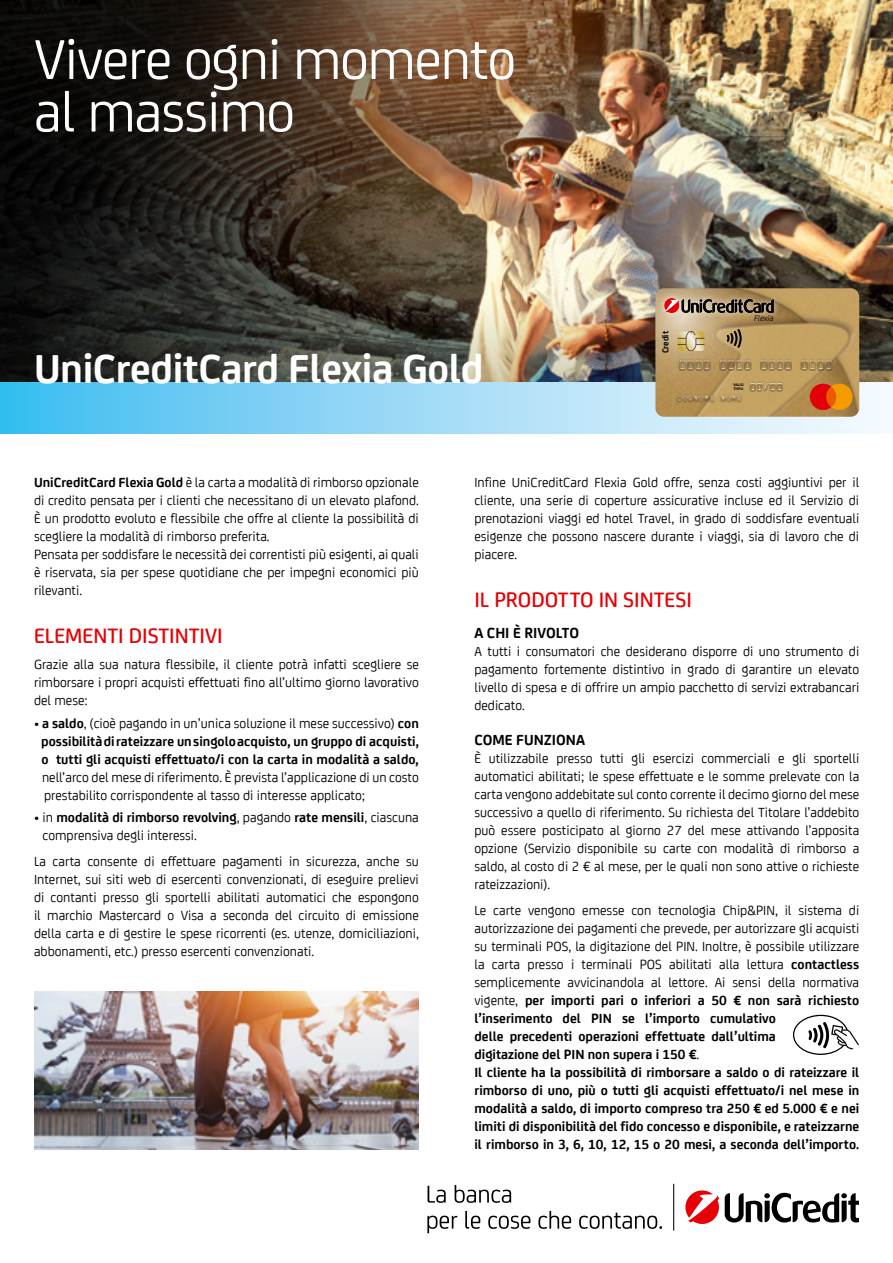
<style>
.page{position:relative;width:893px;height:1263px;background:#fff}
.page>*{position:absolute;margin:0;border:0;box-sizing:border-box;transform-origin:0 0}
.t1{font:60px/52.5px "Uni Credit";letter-spacing:-.02em;color:#fff}
.t2{font:700 43.5px "Uni Credit";letter-spacing:-.01em;color:#fff}
.t3{font:500 22.5px "Uni Credit";color:#e60005}
.t4{font:700 15.75px "Uni Credit";color:#000}
.t5{font:14.25px/18px "Uni Credit";color:#000;text-align:justify}
.t6{font:700 14.25px/18px "Uni Credit";color:#000;text-align:center}
.t7{font:700 9.3px "Uni Credit";letter-spacing:-.01em;color:#000}
.t8{font:italic 9px "Uni Credit";letter-spacing:-.02em;color:#000}
.t9{font:700 3.6px/4.2px "Helvetica Neue LT Std";color:#000}
.s1{font-weight:700}
.s2{font-weight:400}
</style>
<div class="page">
<img style="left:34px;top:992px;width:385px;height:157px">
<svg style="left:793px;top:1015px;width:66px;height:40px"></svg>
<img style="left:600px;top:0;width:293px;height:279px">
<img style="left:0;top:0;width:600px;height:279px">
<img style="left:0;top:279px;width:893px;height:104px">
<svg style="left:725px;top:1193px;width:134px;height:29px"></svg>
<svg style="left:685px;top:1190px;width:34px;height:34px"></svg>
<svg style="left:428px;top:1186px;width:18px;height:17px"></svg>
<svg style="left:455px;top:1185px;width:56px;height:18px"></svg>
<svg style="left:427px;top:1215px;width:30px;height:18px"></svg>
<svg style="left:465px;top:1211px;width:15px;height:18px"></svg>
<svg style="left:488px;top:1215px;width:42px;height:14px"></svg>
<svg style="left:538px;top:1211px;width:33px;height:18px"></svg>
<svg style="left:579px;top:1212px;width:83px;height:17px"></svg>
<hr style="left:673px;top:1184px;width:1px;height:46px;background:#000">
<svg style="left:0;top:383px;width:887px;height:51px;background:#93d7f6"></svg>
<svg style="left:655px;top:288px;width:204px;height:129px;background:#b6935e"></svg>
<h1 class="t1" style="left:34px;top:29px;width:483px">Vivere ogni momento al massimo</h1>
<h2 class="t2" style="left:34px;top:336px;width:451px">UniCreditCard Flexia Gold</h2>
<p class="t7" style="left:658px;top:353px;width:24px;rotate:-90deg">Credit</p>
<p class="t8" style="left:754px;top:312px;width:21px">Flexia</p>
<p class="t9" style="left:733px;top:383px;width:12px">VALID<br>THRU</p>
<p class="t5" style="left:34px;top:472px;width:386px;text-align:left"><span class="s1">UniCreditCard Flexia Gold</span> è la carta a modalità di rimborso opzionale di credito pensata per i clienti che necessitano di un elevato plafond.<br>È un prodotto evoluto e flessibile che offre al cliente la possibilità di scegliere la modalità di rimborso preferita.<br>Pensata per soddisfare le necessità dei correntisti più esigenti, ai quali è riservata, sia per spese quotidiane che per impegni economici più rilevanti.</p>
<h3 class="t3" style="left:34px;top:619px;width:190px">ELEMENTI DISTINTIVI</h3>
<p class="t5" style="left:34px;top:655px;width:386px">Grazie alla sua natura flessibile, il cliente potrà infatti scegliere se rimborsare i propri acquisti effettuati fino all’ultimo giorno lavorativo del mese:</p>
<p class="t6" style="left:34px;top:713px;width:386px"><span class="s2">•</span> a saldo<span class="s2">, (cioè pagando in un’unica soluzione il mese successivo)</span> con possibilità di rateizzare un singolo acquisto, un gruppo di acquisti, o tutti gli acquisti effettuato/i con la carta in modalità a saldo,</p>
<p class="t5" style="left:42px;top:767px;width:378px">nell’arco del mese di riferimento. È prevista l’applicazione di un costo prestabilito corrispondente al tasso di interesse applicato;</p>
<p class="t5" style="left:43px;top:807px;width:378px;text-indent:-8px">• in <span class="s1">modalità di rimborso revolving</span>, pagando <span class="s1">rate mensili</span>, ciascuna comprensiva degli interessi.</p>
<p class="t5" style="left:34px;top:852px;width:386px">La carta consente di effettuare pagamenti in sicurezza, anche su Internet, sui siti web di esercenti convenzionati, di eseguire prelievi di contanti presso gli sportelli abilitati automatici che espongono il marchio Mastercard o Visa a seconda del circuito di emissione della carta e di gestire le spese ricorrenti (es. utenze, domiciliazioni, abbonamenti, etc.) presso esercenti convenzionati.</p>
<p class="t5" style="left:474px;top:472px;width:386px">Infine UniCreditCard Flexia Gold offre, senza costi aggiuntivi per il cliente, una serie di coperture assicurative incluse ed il Servizio di prenotazioni viaggi ed hotel Travel, in grado di soddisfare eventuali esigenze che possono nascere durante i viaggi, sia di lavoro che di piacere.</p>
<h3 class="t3" style="left:474px;top:583px;width:219px">IL PRODOTTO IN SINTESI</h3>
<p class="t4" style="left:474px;top:620px;width:106px">A CHI È RIVOLTO</p>
<p class="t5" style="left:474px;top:641px;width:386px">A tutti i consumatori che desiderano disporre di uno strumento di pagamento fortemente distintivo in grado di garantire un elevato livello di spesa e di offrire un ampio pacchetto di servizi extrabancari dedicato.</p>
<p class="t4" style="left:474px;top:727px;width:112px">COME FUNZIONA</p>
<p class="t5" style="left:474px;top:748px;width:386px">È utilizzabile presso tutti gli esercizi commerciali e gli sportelli automatici abilitati; le spese effettuate e le somme prelevate con la carta vengono addebitate sul conto corrente il decimo giorno del mese successivo a quello di riferimento. Su richiesta del Titolare l’addebito può essere posticipato al giorno 27 del mese attivando l’apposita opzione (Servizio disponibile su carte con modalità di rimborso a saldo, al costo di 2 € al mese, per le quali non sono attive o richieste rateizzazioni).</p>
<p class="t6" style="left:474px;top:900px;width:386px;text-align:left"><span class="s2">Le carte vengono emesse con tecnologia Chip&amp;PIN, il sistema di autorizzazione dei pagamenti che prevede, per autorizzare gli acquisti su terminali POS, la digitazione del PIN. Inoltre, è possibile utilizzare la carta presso i terminali POS abilitati alla lettura</span> contactless <span class="s2">semplicemente avvicinandola al lettore. Ai sensi della normativa vigente,</span> per importi pari o inferiori a 50 € non sarà richiesto l’inserimento del PIN se l’importo cumulativo<br>delle precedenti operazioni effettuate dall’ultima<br>digitazione del PIN non supera i 150 €<span class="s2">.<br></span>Il cliente ha la possibilità di rimborsare a saldo o di rateizzare il rimborso di uno, più o tutti gli acquisti effettuato/i nel mese in modalità a saldo, di importo compreso tra 250 € ed 5.000 € e nei limiti di disponibilità del fido concesso e disponibile, e rateizzarne il rimborso in 3, 6, 10, 12, 15 o 20 mesi, a seconda dell’importo.</p>
</div>
